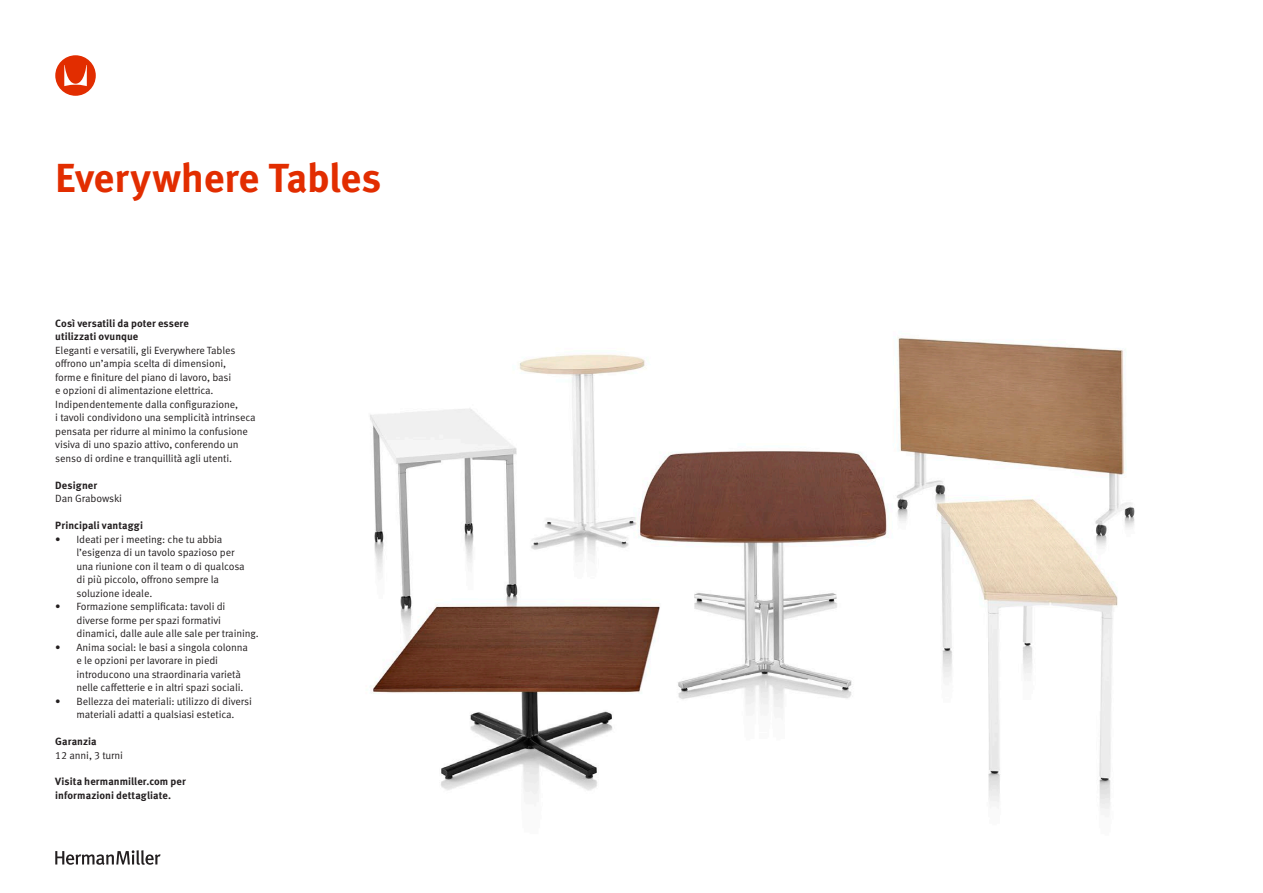
<style>
.page{position:relative;width:1263px;height:893px;background:#fff}
.page>*{position:absolute;margin:0;border:0;box-sizing:border-box;transform-origin:0 0}
.t1{font:700 40.5px "Meta OT";letter-spacing:-.01em;color:#e22d00}
.Body_Copy{font:10.5px/13.5px "Meta OT";letter-spacing:-.01em;color:#231f20}
.Body_Copy-2{font:700 10.5px/13.5px "Meta OT";letter-spacing:.005em;color:#231f20}
.s1{font-weight:700}
</style>
<div class="page">
<svg style="left:55px;top:55px;width:41px;height:41px"></svg>
<svg style="left:55px;top:850px;width:106px;height:15px"></svg>
<img style="left:370px;top:337px;width:765px;height:472px">
<p class="t1" style="left:55px;top:152px;width:327px">Everywhere Tables</p>
<p class="Body_Copy-2" style="left:55px;top:317px;width:135px">Così versatili da poter essere utilizzati ovunque</p>
<p class="Body_Copy" style="left:55px;top:344px;width:202px">Eleganti e versatili, gli Everywhere Tables offrono un’ampia scelta di dimensioni,<br>forme e finiture del piano di lavoro, basi<br>e opzioni di alimentazione elettrica.<br>Indipendentemente dalla configurazione,<br>i tavoli condividono una semplicità intrinseca pensata per ridurre al minimo la confusione visiva di uno spazio attivo, conferendo un senso di ordine e tranquillità agli utenti.</p>
<p class="Body_Copy" style="left:55px;top:479px;width:68px"><span class="s1">Designer<br></span>Dan Grabowski</p>
<p class="Body_Copy-2" style="left:55px;top:519px;width:89px">Principali vantaggi</p>
<p class="Body_Copy" style="left:77px;top:533px;width:170px;text-indent:-21px">• Ideati per i meeting: che tu abbia l’esigenza di un tavolo spazioso per una riunione con il team o di qualcosa di più piccolo, offrono sempre la soluzione ideale.</p>
<p class="Body_Copy" style="left:77px;top:600px;width:184px;text-indent:-21px">• Formazione semplificata: tavoli di diverse forme per spazi formativi dinamici, dalle aule alle sale per training.</p>
<p class="Body_Copy" style="left:77px;top:641px;width:173px;text-indent:-21px">• Anima social: le basi a singola colonna e le opzioni per lavorare in piedi introducono una straordinaria varietà nelle caffetterie e in altri spazi sociali.</p>
<p class="Body_Copy" style="left:55px;top:695px;width:198px;text-align:center">• Bellezza dei materiali: utilizzo di diversi materiali adatti a qualsiasi estetica.</p>
<p class="Body_Copy" style="left:55px;top:735px;width:69px"><span class="s1">Garanzia<br></span>12 anni, 3 turni</p>
<p class="Body_Copy-2" style="left:55px;top:775px;width:132px">Visita hermanmiller.com per informazioni dettagliate.</p>
</div>
